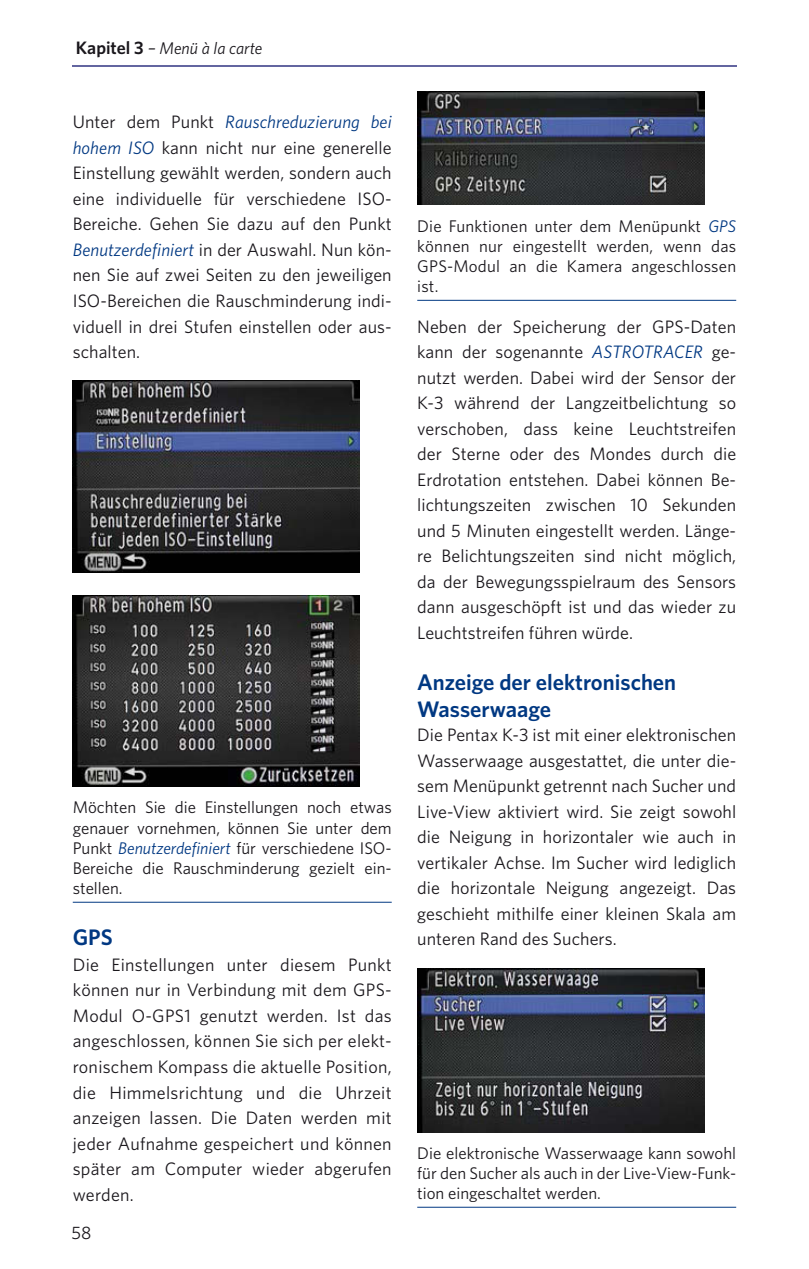
<style>
.page{position:relative;width:809px;height:1269px;background:#fff}
.page>*{position:absolute;margin:0;border:0;box-sizing:border-box;transform-origin:0 0}
.Überschrift_3{font:600 22.5px/27px "Whitney";color:#003882}
.t1{font:18px/25.4px "Whitney";letter-spacing:.005em;color:#1a171c;text-align:justify}
.Bildunterschrift{font:16.88px/20.2px "Whitney";color:#1a171c;text-align:justify}
.t2{font:italic 16.88px "Whitney";color:#1a171c}
.s1{font-weight:600;font-style:normal;font-size:18px}
.s2{font-size:18px}
.s3{font-style:italic;color:#003882}
</style>
<div class="page">
<hr style="left:72px;top:65px;width:665px;height:2px;background:#6365a0">
<hr style="left:73px;top:901px;width:319px;height:1px;background:#003882">
<img style="left:73px;top:381px;width:287px;height:191px">
<img style="left:73px;top:595px;width:287px;height:191px">
<hr style="left:417px;top:300px;width:319px;height:1px;background:#003882">
<hr style="left:417px;top:1206px;width:319px;height:1px;background:#003882">
<img style="left:417px;top:92px;width:287px;height:113px">
<img style="left:417px;top:968px;width:287px;height:163px">
<p class="t2" style="left:76px;top:38px;width:188px"><span class="s1">Kapitel 3</span> <span class="s2">–</span> Menü à la carte</p>
<p class="t1" style="left:73px;top:109px;width:320px">Unter dem Punkt <span class="s3">Rauschreduzierung bei hohem ISO</span> kann nicht nur eine generelle Einstellung gewählt werden, sondern auch eine individuelle für verschiedene ISO-Bereiche. Gehen Sie dazu auf den Punkt <span class="s3">Benutzerdefiniert</span> in der Auswahl. Nun kön&shy;nen Sie auf zwei Seiten zu den jeweiligen ISO-Bereichen die Rauschminderung indi&shy;viduell in drei Stufen einstellen oder aus&shy;schalten.</p>
<p class="Bildunterschrift" style="left:73px;top:796px;width:320px">Möchten Sie die Einstellungen noch etwas genauer vornehmen, können Sie unter dem Punkt <span class="s3">Benutzerdefiniert</span> für verschiedene ISO-Bereiche die Rauschminderung gezielt ein&shy;stellen.</p>
<p class="Überschrift_3" style="left:73px;top:923px;width:41px">GPS</p>
<p class="t1" style="left:73px;top:951px;width:320px">Die Einstellungen unter diesem Punkt können nur in Verbindung mit dem GPS-Modul O-GPS1 genutzt werden. Ist das angeschlossen, können Sie sich per elekt&shy;ronischem Kompass die aktuelle Position, die Himmelsrichtung und die Uhrzeit anzeigen lassen. Die Daten werden mit jeder Aufnahme gespeichert und können später am Computer wieder abgerufen werden.</p>
<p class="t1" style="left:71px;top:1219px;width:21px">58</p>
<p class="Bildunterschrift" style="left:417px;top:215px;width:320px">Die Funktionen unter dem Menüpunkt <span class="s3">GPS </span>können nur eingestellt werden, wenn das GPS-Modul an die Kamera angeschlossen ist.</p>
<p class="t1" style="left:417px;top:313px;width:320px">Neben der Speicherung der GPS-Daten kann der sogenannte <span class="s3">ASTROTRACER</span> ge&shy;nutzt werden. Dabei wird der Sensor der K-3 während der Langzeitbelichtung so verschoben, dass keine Leuchtstreifen der Sterne oder des Mondes durch die Erdrotation entstehen. Dabei können Be&shy;lichtungszeiten zwischen 10 Sekunden und 5 Minuten eingestellt werden. Länge&shy;re Belichtungszeiten sind nicht möglich, da der Bewegungsspielraum des Sensors dann ausgeschöpft ist und das wieder zu Leuchtstreifen führen würde.</p>
<p class="Überschrift_3" style="left:417px;top:668px;width:260px">Anzeige der elektronischen<br>Wasserwaage</p>
<p class="t1" style="left:417px;top:721px;width:320px">Die Pentax K-3 ist mit einer elektronischen Wasserwaage ausgestattet, die unter die&shy;sem Menüpunkt getrennt nach Sucher und Live-View aktiviert wird. Sie zeigt sowohl die Neigung in horizontaler wie auch in vertikaler Achse. Im Sucher wird lediglich die horizontale Neigung angezeigt. Das geschieht mithilfe einer kleinen Skala am unteren Rand des Suchers.</p>
<p class="Bildunterschrift" style="left:417px;top:1142px;width:320px">Die elektronische Wasserwaage kann sowohl für den Sucher als auch in der Live-View-Funk&shy;tion eingeschaltet werden.</p>
</div>
